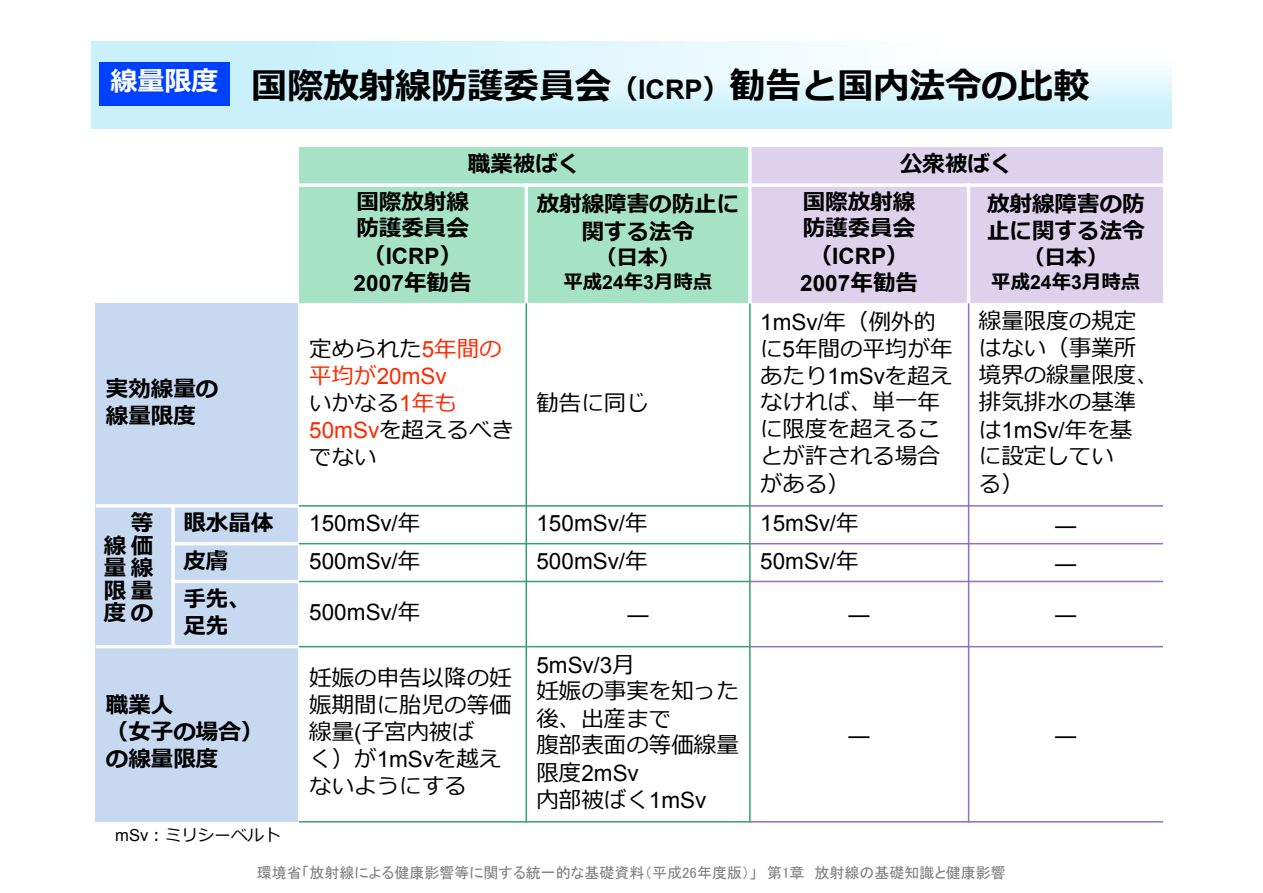
<style>
.page{position:relative;width:1263px;height:893px;background:#fff}
.page>*{position:absolute;margin:0;border:0;box-sizing:border-box;transform-origin:0 0}
.t1{font:700 36px "Meiryo";color:#000}
.t2{font:700 27px "Meiryo";color:#fff}
.t3{font:22.5px/27px "Meiryo";color:#000}
.t4{font:700 22.5px/27px "Meiryo";color:#000}
.t5{font:22.5px "Arial";color:#000}
.t6{font:700 22.5px/27px "Arial";color:#000;text-align:center}
.t7{font:22.5px "Arial";color:#ff2800}
.t8{font:700 21px "Meiryo";color:#000}
.t9{font:700 19.5px "Meiryo";color:#000}
.t10{font:16.5px "Meiryo";color:#000}
.t11{font:15px "MS P Gothic";color:#808080}
.s1{font-size:27px}
.s2{font-family:"Arial";font-size:27px}
.s3{font-family:"Meiryo"}
.s4{font-family:"Arial"}
.s5{font-family:"Arial";color:#ff2800}
.s6{color:#ff2800}
</style>
<div class="page">
<img style="left:91px;top:41px;width:1080px;height:88px">
<div style="left:299px;top:147px;width:451px;height:38px;background:#a6e2c4"></div>
<div style="left:750px;top:147px;width:413px;height:38px;background:#ddd1eb"></div>
<div style="left:299px;top:185px;width:451px;height:118px;background:#a6e2c4"></div>
<div style="left:750px;top:185px;width:413px;height:118px;background:#ddd1eb"></div>
<div style="left:96px;top:303px;width:203px;height:203px;background:#c6d9f1"></div>
<div style="left:96px;top:506px;width:77px;height:141px;background:#c6d9f1"></div>
<div style="left:173px;top:506px;width:126px;height:38px;background:#c6d9f1"></div>
<div style="left:173px;top:544px;width:126px;height:37px;background:#c6d9f1"></div>
<div style="left:173px;top:581px;width:126px;height:66px;background:#c6d9f1"></div>
<div style="left:96px;top:647px;width:203px;height:175px;background:#c6d9f1"></div>
<svg style="left:171px;top:508px;width:4px;height:137px"></svg>
<hr style="left:525px;top:183px;width:3px;height:120px;background:#fff">
<hr style="left:525px;top:303px;width:2px;height:519px;background:#35a16b">
<hr style="left:748px;top:147px;width:3px;height:156px;background:#fff">
<hr style="left:749px;top:303px;width:2px;height:519px;background:#35a16b">
<hr style="left:967px;top:183px;width:3px;height:120px;background:#fff">
<hr style="left:968px;top:303px;width:1px;height:519px;background:#946cc0">
<svg style="left:299px;top:183px;width:864px;height:4px;background:#f5f9f8"></svg>
<svg style="left:96px;top:504px;width:203px;height:4px"></svg>
<hr style="left:299px;top:505px;width:451px;height:2px;background:#35a16b">
<hr style="left:750px;top:505px;width:413px;height:2px;background:#946cc0">
<hr style="left:171px;top:542px;width:128px;height:3px;background:#fff">
<hr style="left:299px;top:543px;width:451px;height:1px;background:#35a16b">
<hr style="left:750px;top:543px;width:413px;height:1px;background:#946cc0">
<hr style="left:171px;top:580px;width:128px;height:3px;background:#fff">
<hr style="left:299px;top:581px;width:451px;height:1px;background:#35a16b">
<hr style="left:750px;top:581px;width:413px;height:1px;background:#946cc0">
<hr style="left:96px;top:645px;width:203px;height:3px;background:#fff">
<hr style="left:299px;top:646px;width:451px;height:1px;background:#35a16b">
<hr style="left:750px;top:646px;width:413px;height:1px;background:#946cc0">
<hr style="left:299px;top:821px;width:451px;height:1px;background:#35a16b">
<hr style="left:750px;top:821px;width:413px;height:1px;background:#946cc0">
<div style="left:99px;top:63px;width:131px;height:43px;background:#0041ff"></div>
<p class="t2" style="left:110px;top:62px;width:109px">線量限度</p>
<p class="t4" style="left:106px;top:377px;width:114px">実効線量の線量限度</p>
<h1 class="t1" style="left:251px;top:61px;width:840px">国際放射線防護委員会<span class="s1">（</span><span class="s2">ICRP</span><span class="s1">）</span>勧告と国内法令の比較</h1>
<p class="t4" style="left:468px;top:152px;width:114px">職業被ばく</p>
<p class="t4" style="left:900px;top:152px;width:114px">公衆被ばく</p>
<p class="t4" style="left:356px;top:190px;width:114px;line-height:26.2px">国際放射線防護委員会</p>
<p class="t6" style="left:354px;top:243px;width:119px"><span class="s3">（</span>ICRP<span class="s3">）<br></span>2007<span class="s3">年勧告</span></p>
<p class="t4" style="left:803px;top:190px;width:114px;line-height:26.2px">国際放射線防護委員会</p>
<p class="t6" style="left:800px;top:243px;width:119px"><span class="s3">（</span>ICRP<span class="s3">）<br></span>2007<span class="s3">年勧告</span></p>
<p class="t4" style="left:537px;top:191px;width:204px;line-height:27.8px;text-align:center">放射線障害の防止に関する法令</p>
<p class="t8" style="left:596px;top:242px;width:86px">（日本）</p>
<p class="t9" style="left:563px;top:268px;width:151px">平成<span class="s4">24</span>年<span class="s4">3</span>月時点</p>
<p class="t4" style="left:987px;top:191px;width:159px">放射線障害の防止に関する法令</p>
<p class="t8" style="left:1024px;top:242px;width:86px">（日本）</p>
<p class="t9" style="left:991px;top:268px;width:151px">平成<span class="s4">24</span>年<span class="s4">3</span>月時点</p>
<p class="t3" style="left:309px;top:336px;width:194px">定められた<span class="s5">5</span><span class="s6">年間の</span></p>
<p class="t7" style="left:309px;top:361px;width:139px"><span class="s3">平均が</span>20mSv</p>
<p class="t3" style="left:309px;top:390px;width:206px">いかなる<span class="s5">1</span><span class="s6">年も<br></span><span class="s5">50mSv</span>を超えるべきでない</p>
<p class="t3" style="left:536px;top:390px;width:114px">勧告に同じ</p>
<p class="t5" style="left:760px;top:307px;width:178px">1mSv/<span class="s3">年（例外的</span></p>
<p class="t3" style="left:760px;top:336px;width:194px">に<span class="s4">5</span>年間の平均が年あたり<span class="s4">1mSv</span>を超えなければ、単一年に限度を超えることが許される場合がある）</p>
<p class="t3" style="left:979px;top:309px;width:181px">線量限度の規定はない（事業所境界の線量限度、排気排水の基準</p>
<p class="t5" style="left:979px;top:415px;width:155px"><span class="s3">は</span>1mSv/<span class="s3">年を基</span></p>
<p class="t3" style="left:979px;top:443px;width:136px;line-height:27.8px">に設定している）</p>
<p class="t4" style="left:104px;top:513px;width:51px;line-height:22.5px;text-align:justify;text-indent:27px">等線価量線限量度の</p>
<p class="t4" style="left:183px;top:511px;width:91px">眼水晶体</p>
<p class="t5" style="left:309px;top:508px;width:113px">150mSv/<span class="s3">年</span></p>
<p class="t5" style="left:536px;top:508px;width:113px">150mSv/<span class="s3">年</span></p>
<p class="t5" style="left:760px;top:508px;width:100px">15mSv/<span class="s3">年</span></p>
<p class="t5" style="left:1055px;top:511px;width:24px">―</p>
<p class="t4" style="left:183px;top:548px;width:47px">皮膚</p>
<p class="t5" style="left:309px;top:546px;width:113px">500mSv/<span class="s3">年</span></p>
<p class="t5" style="left:536px;top:546px;width:113px">500mSv/<span class="s3">年</span></p>
<p class="t5" style="left:760px;top:546px;width:100px">50mSv/<span class="s3">年</span></p>
<p class="t5" style="left:1055px;top:548px;width:24px">―</p>
<p class="t4" style="left:183px;top:586px;width:69px">手先、足先</p>
<p class="t5" style="left:309px;top:598px;width:113px">500mSv/<span class="s3">年</span></p>
<p class="t5" style="left:627px;top:600px;width:24px">―</p>
<p class="t5" style="left:848px;top:600px;width:24px">―</p>
<p class="t5" style="left:1055px;top:600px;width:24px">―</p>
<p class="t4" style="left:106px;top:693px;width:159px">職業人<br>（女子の場合）の線量限度</p>
<p class="t10" style="left:115px;top:823px;width:167px"><span class="s4">mSv</span>：ミリシーベルト</p>
<p class="t3" style="left:309px;top:665px;width:204px">妊娠の申告以降の妊娠期間に胎児の等価線量<span class="s4">(</span>子宮内被ば<br>く）が<span class="s4">1mSv</span>を越えないようにする</p>
<p class="t5" style="left:536px;top:650px;width:100px">5mSv/3<span class="s3">月</span></p>
<p class="t3" style="left:536px;top:679px;width:204px">妊娠の事実を知った後、出産まで<br>腹部表面の等価線量</p>
<p class="t5" style="left:536px;top:758px;width:104px"><span class="s3">限度</span>2mSv</p>
<p class="t3" style="left:536px;top:787px;width:171px">内部被ばく<span class="s4">1mSv</span></p>
<p class="t5" style="left:848px;top:720px;width:24px">―</p>
<p class="t5" style="left:1055px;top:720px;width:24px">―</p>
<p class="t11" style="left:257px;top:865px;width:750px">環境省「放射線による健康影響等に関する統一的な基礎資料（平成26年度版）」　第1章　放射線の基礎知識と健康影響</p>
</div>
